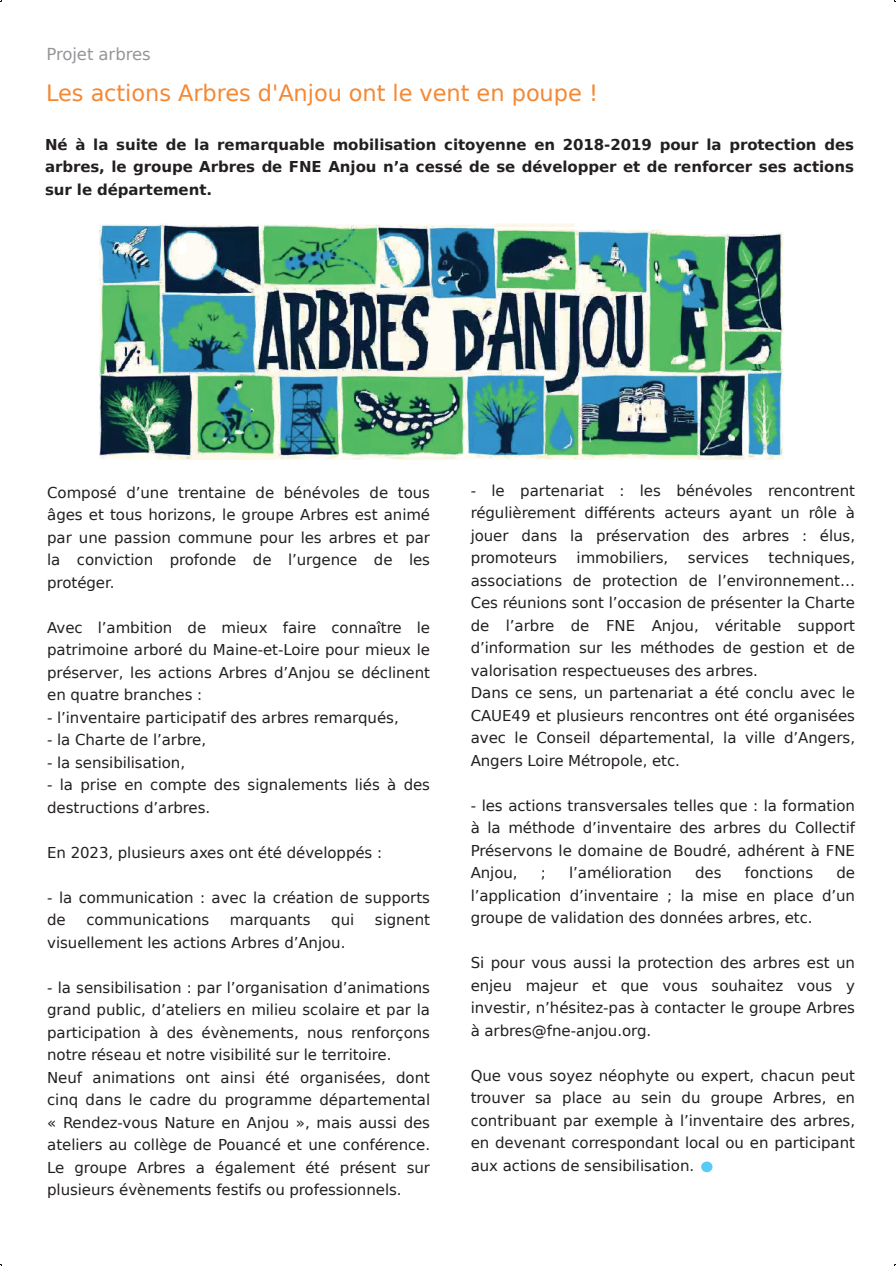
<style>
.page{position:relative;width:896px;height:1266px;background:#fff}
.page>*{position:absolute;margin:0;border:0;box-sizing:border-box;transform-origin:0 0}
.t1{font:22.5px "DejaVu Sans";letter-spacing:-.005em;color:#f58833}
.t2{font:16.5px "DejaVu Sans";letter-spacing:-.005em;color:#939598}
.t3{font:15px/22.5px "DejaVu Sans";letter-spacing:-.005em;color:#231f20;text-align:justify}
.t4{font:700 15px/22.5px "DejaVu Sans";letter-spacing:-.005em;color:#231f20;text-align:justify}
</style>
<div class="page">
<div style="left:702px;top:1162px;width:10px;height:9px;background:#56cbf5;border-radius:50%"></div>
<div style="left:701px;top:1161px;width:11px;height:11px;border:2px solid #56cbf5;border-radius:50%"></div>
<img style="left:99px;top:223px;width:685px;height:237px">
<p class="t2" style="left:47px;top:44px;width:106px">Projet arbres</p>
<h1 class="t1" style="left:46px;top:80px;width:553px">Les actions Arbres d'Anjou ont le vent en poupe !</h1>
<p class="t4" style="left:45px;top:133px;width:810px">Né à la suite de la remarquable mobilisation citoyenne en 2018-2019 pour la protection des arbres, le groupe Arbres de FNE Anjou n’a cessé de se développer et de renforcer ses actions sur le département.</p>
<p class="t3" style="left:47px;top:481px;width:384px">Composé d’une trentaine de bénévoles de tous âges et tous horizons, le groupe Arbres est animé par une passion commune pour les arbres et par la conviction profonde de l’urgence de les protéger.</p>
<p class="t3" style="left:47px;top:616px;width:384px">Avec l’ambition de mieux faire connaître le patrimoine arboré du Maine-et-Loire pour mieux le préserver, les actions Arbres d’Anjou se déclinent en quatre branches :</p>
<p class="t3" style="left:47px;top:706px;width:353px">- l’inventaire participatif des arbres remarqués,</p>
<p class="t3" style="left:47px;top:728px;width:160px">- la Charte de l’arbre,</p>
<p class="t3" style="left:47px;top:751px;width:139px">- la sensibilisation,</p>
<p class="t3" style="left:47px;top:773px;width:384px">- la prise en compte des signalements liés à des destructions d’arbres.</p>
<p class="t3" style="left:47px;top:841px;width:336px">En 2023, plusieurs axes ont été développés :</p>
<p class="t3" style="left:47px;top:886px;width:384px">- la communication : avec la création de supports de</p>
<p class="t3" style="left:86px;top:908px;width:124px">communications</p>
<p class="t3" style="left:230px;top:908px;width:82px">marquants</p>
<p class="t3" style="left:331px;top:908px;width:25px">qui</p>
<p class="t3" style="left:375px;top:908px;width:57px">signent</p>
<p class="t3" style="left:47px;top:931px;width:300px">visuellement les actions Arbres d’Anjou.</p>
<p class="t3" style="left:47px;top:976px;width:384px;text-align:left">- la sensibilisation : par l’organisation d’animations grand public, d’ateliers en milieu scolaire et par la participation à des évènements, nous renforçons notre réseau et notre visibilité sur le territoire.<br>Neuf animations ont ainsi été organisées, dont cinq dans le cadre du programme départemental « Rendez-vous Nature en Anjou », mais aussi des ateliers au collège de Pouancé et une conférence.<br>Le groupe Arbres a également été présent sur plusieurs évènements festifs ou professionnels.</p>
<p class="t3" style="left:471px;top:479px;width:386px">- le partenariat : les bénévoles rencontrent régulièrement différents acteurs ayant un rôle à jouer dans la préservation des arbres : élus, promoteurs</p>
<p class="t3" style="left:471px;top:547px;width:386px;text-align:left;text-indent:298px">techniques, associations de protection de l’environnement… Ces réunions sont l’occasion de présenter la Charte de l’arbre de FNE Anjou, véritable support d’information sur les méthodes de gestion et de valorisation respectueuses des arbres.<br>Dans ce sens, un partenariat a été conclu avec le CAUE49 et plusieurs rencontres ont été organisées avec le Conseil départemental, la ville d’Angers, Angers Loire Métropole, etc.</p>
<p class="t3" style="left:471px;top:794px;width:386px">- les actions transversales telles que : la formation à la méthode d’inventaire des arbres du Collectif Préservons le domaine de Boudré, adhérent à FNE Anjou,</p>
<p class="t3" style="left:577px;top:547px;width:93px">immobiliers,</p>
<p class="t3" style="left:688px;top:547px;width:63px">services</p>
<p class="t3" style="left:541px;top:862px;width:7px">;</p>
<p class="t3" style="left:569px;top:862px;width:104px">l’amélioration</p>
<p class="t3" style="left:695px;top:862px;width:28px">des</p>
<p class="t3" style="left:745px;top:862px;width:70px">fonctions</p>
<p class="t3" style="left:471px;top:862px;width:386px;text-indent:366px">de l’application d’inventaire ; la mise en place d’un groupe de validation des données arbres, etc.</p>
<p class="t3" style="left:471px;top:952px;width:386px">Si pour vous aussi la protection des arbres est un enjeu majeur et que vous souhaitez vous y investir, n’hésitez-pas à contacter le groupe Arbres à arbres@fne-anjou.org.</p>
<p class="t3" style="left:471px;top:1064px;width:386px">Que vous soyez néophyte ou expert, chacun peut trouver sa place au sein du groupe Arbres, en contribuant par exemple à l’inventaire des arbres, en devenant correspondant local ou en participant aux actions de sensibilisation.</p>
</div>
